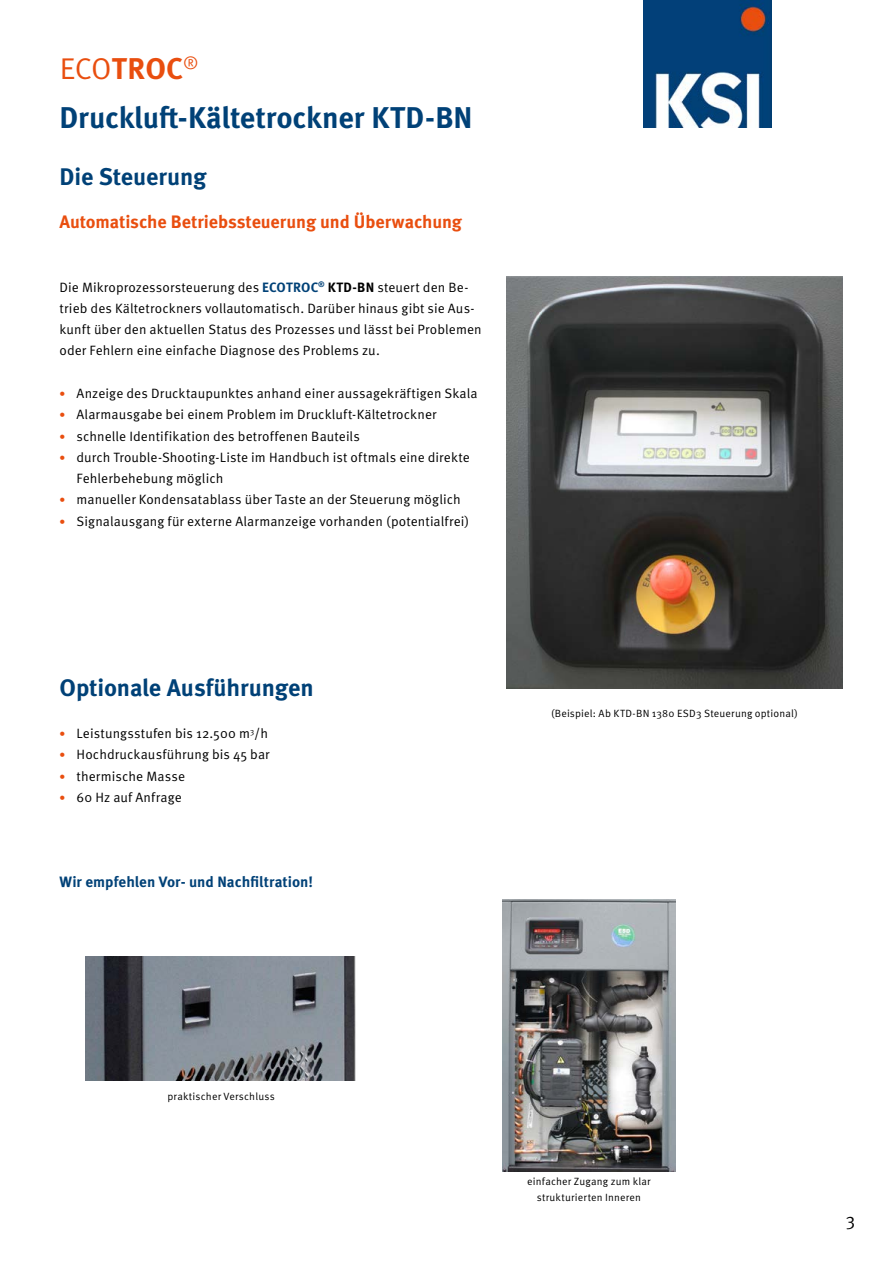
<style>
.page{position:relative;width:893px;height:1263px;background:#fff}
.page>*{position:absolute;margin:0;border:0;box-sizing:border-box;transform-origin:0 0}
.t1{font:700 30px "Meta OT";letter-spacing:-.005em;color:#004177}
.t2{font:700 30px "Meta OT";color:#e94e0f}
.t3{font:700 24px "Meta OT";letter-spacing:-.01em;color:#004177}
.t4{font:700 18px "Meta OT";letter-spacing:-.005em;color:#e94e0f}
.t5{font:18px "Meta OT";color:#000}
.t6{font:700 15px "Meta OT";color:#004177}
.t7{font:13.5px/21.3px "Meta OT";letter-spacing:.005em;color:#000}
.t8{font:10.5px "Meta OT";letter-spacing:.02em;color:#000}
.s1{font-weight:400}
.s2{font-weight:700;color:#004177}
.s3{font-weight:700}
.s4{font-weight:700;font-size:12px;color:#e94e0f}
</style>
<div class="page">
<img style="left:644px;top:0;width:127px;height:128px">
<img style="left:85px;top:957px;width:271px;height:123px">
<img style="left:506px;top:276px;width:337px;height:412px">
<img style="left:503px;top:899px;width:172px;height:273px">
<p class="t2" style="left:60px;top:50px;width:140px"><span class="s1">ECO</span>TROC<sup>®</sup></p>
<h1 class="t1" style="left:60px;top:98px;width:415px">Druckluft-Kältetrockner KTD-BN</h1>
<p class="t3" style="left:60px;top:162px;width:149px">Die Steuerung</p>
<p class="t4" style="left:60px;top:210px;width:404px">Automatische Betriebssteuerung und Überwachung</p>
<p class="t7" style="left:60px;top:276px;width:424px">Die Mikroprozessorsteuerung des <span class="s2">ECOTROC</span><sup>®</sup> <span class="s3">KTD-BN</span> steuert den Be&shy;trieb des Kältetrockners vollautomatisch. Darüber hinaus gibt sie Aus&shy;kunft über den aktuellen Status des Prozesses und lässt bei Problemen oder Fehlern eine einfache Diagnose des Problems zu.</p>
<p class="t7" style="left:60px;top:383px;width:420px"><span class="s4">•</span> Anzeige des Drucktaupunktes anhand einer aussagekräftigen Skala</p>
<p class="t7" style="left:60px;top:404px;width:379px"><span class="s4">•</span> Alarmausgabe bei einem Problem im Druckluft-Kältetrockner</p>
<p class="t7" style="left:60px;top:425px;width:302px"><span class="s4">•</span> schnelle Identifikation des betroffenen Bauteils</p>
<p class="t7" style="left:77px;top:447px;width:395px;text-indent:-17px"><span class="s4">•</span> durch Trouble-Shooting-Liste im Handbuch ist oftmals eine direkte<br>Fehlerbehebung möglich</p>
<p class="t7" style="left:60px;top:489px;width:403px"><span class="s4">•</span> manueller Kondensatablass über Taste an der Steuerung möglich</p>
<p class="t7" style="left:60px;top:510px;width:411px"><span class="s4">•</span> Signalausgang für externe Alarmanzeige vorhanden (potentialfrei)</p>
<p class="t3" style="left:60px;top:672px;width:256px">Optionale Ausführungen</p>
<p class="t7" style="left:60px;top:723px;width:210px"><span class="s4">•</span> Leistungsstufen bis 12.500 m<sup>3</sup>/h</p>
<p class="t7" style="left:60px;top:744px;width:212px"><span class="s4">•</span> Hochdruckausführung bis 45 bar</p>
<p class="t7" style="left:60px;top:765px;width:127px"><span class="s4">•</span> thermische Masse</p>
<p class="t7" style="left:60px;top:787px;width:124px"><span class="s4">•</span> 60 Hz auf Anfrage</p>
<p class="t6" style="left:60px;top:872px;width:255px">Wir empfehlen Vor- und Nachfiltration!</p>
<p class="t8" style="left:551px;top:707px;width:248px">(Beispiel: Ab KTD-BN 1380 ESD3 Steuerung optional)</p>
<p class="t8" style="left:167px;top:1090px;width:109px">praktischer Verschluss</p>
<p class="t8" style="left:527px;top:1175px;width:125px">einfacher Zugang zum klar</p>
<p class="t8" style="left:537px;top:1191px;width:106px">strukturierten Inneren</p>
<h3 class="t5" style="left:846px;top:1209px;width:11px">3</h3>
</div>
